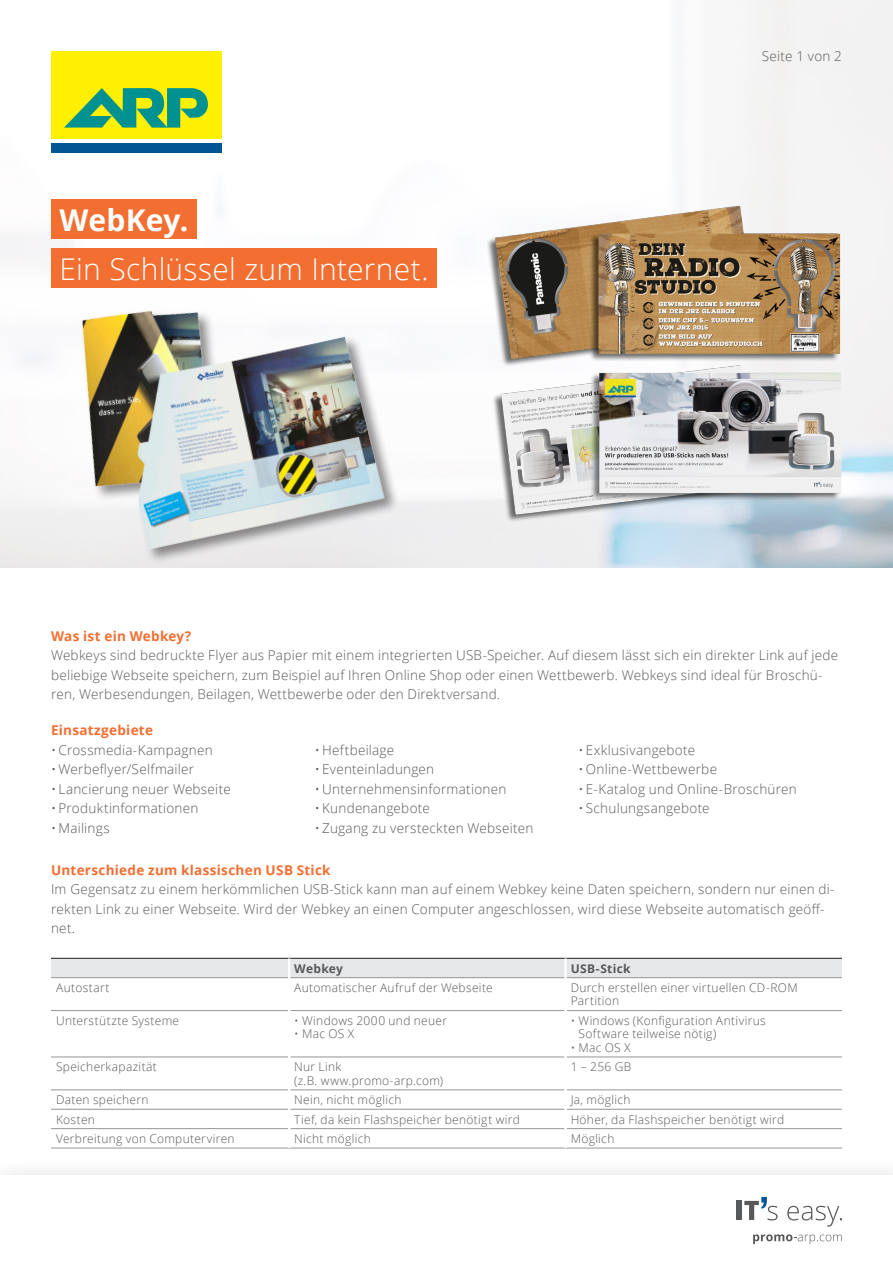
<style>
.page{position:relative;width:893px;height:1263px;background:#fff}
.page>*{position:absolute;margin:0;border:0;box-sizing:border-box;transform-origin:0 0}
.Titel_25_33{font:300 30px "Open Sans";letter-spacing:.005em;color:#fff}
.Titel_25_33-2{font:700 30px "Open Sans";letter-spacing:.005em;color:#fff}
.GT_9_13{font:300 13.5px/19.5px "Open Sans";letter-spacing:.02em;color:#57585a}
.GT_9_13-2{font:700 13.5px "Open Sans";letter-spacing:.02em;color:#f36e31}
.Tabellen{font:300 12px/13.5px "Open Sans";letter-spacing:.025em;color:#57585a}
.Tabellen-2{font:700 12px "Open Sans";letter-spacing:.025em;color:#57585a}
</style>
<div class="page">
<div style="left:0;top:1159px;width:893px;height:104px;background:#f9f9f9"></div>
<div style="left:0;top:1175px;width:893px;height:88px;background:#fff"></div>
<svg style="left:753px;top:1234px;width:89px;height:10px"></svg>
<div style="left:736px;top:1201px;width:6px;height:19px;background:#57585a"></div>
<svg style="left:787px;top:1206px;width:55px;height:20px"></svg>
<svg style="left:744px;top:1197px;width:34px;height:23px"></svg>
<img style="left:0;top:0;width:893px;height:567px">
<div style="left:51px;top:144px;width:170px;height:9px;background:#005595"></div>
<div style="left:51px;top:51px;width:170px;height:87px;background:#fff101"></div>
<svg style="left:64px;top:88px;width:144px;height:40px"></svg>
<img style="left:480px;top:141px;width:366px;height:408px">
<div style="left:80px;top:308px;width:320px;height:256px;background:#231f20;opacity:.5"></div>
<img style="left:57px;top:288px;width:334px;height:280px">
<div style="left:51px;top:199px;width:146px;height:40px;background:#f36e31"></div>
<div style="left:51px;top:248px;width:386px;height:40px;background:#f36e31"></div>
<div style="left:51px;top:959px;width:791px;height:18px;background:#e6e7e9"></div>
<hr style="left:51px;top:977px;width:237px;height:1px;background:#939598">
<hr style="left:290px;top:977px;width:274px;height:1px;background:#939598">
<hr style="left:567px;top:977px;width:275px;height:1px;background:#939598">
<hr style="left:51px;top:1010px;width:237px;height:1px;background:#939598">
<hr style="left:290px;top:1010px;width:274px;height:1px;background:#939598">
<hr style="left:567px;top:1010px;width:275px;height:1px;background:#939598">
<hr style="left:51px;top:1056px;width:237px;height:1px;background:#939598">
<hr style="left:290px;top:1056px;width:274px;height:1px;background:#939598">
<hr style="left:567px;top:1056px;width:275px;height:1px;background:#939598">
<hr style="left:51px;top:1089px;width:237px;height:1px;background:#939598">
<hr style="left:290px;top:1089px;width:274px;height:1px;background:#939598">
<hr style="left:567px;top:1089px;width:275px;height:1px;background:#939598">
<hr style="left:51px;top:1109px;width:237px;height:1px;background:#939598">
<hr style="left:290px;top:1109px;width:274px;height:1px;background:#939598">
<hr style="left:567px;top:1109px;width:275px;height:1px;background:#939598">
<hr style="left:51px;top:1128px;width:237px;height:1px;background:#939598">
<hr style="left:290px;top:1128px;width:274px;height:1px;background:#939598">
<hr style="left:567px;top:1128px;width:275px;height:1px;background:#939598">
<hr style="left:51px;top:958px;width:238px;height:1px;background:#231f20">
<hr style="left:289px;top:958px;width:277px;height:1px;background:#231f20">
<hr style="left:566px;top:958px;width:276px;height:1px;background:#231f20">
<hr style="left:51px;top:1148px;width:238px;height:1px;background:#939598">
<hr style="left:289px;top:1148px;width:277px;height:1px;background:#939598">
<hr style="left:566px;top:1148px;width:276px;height:1px;background:#939598">
<hr style="left:564px;top:958px;width:3px;height:20px;background:#fff">
<hr style="left:288px;top:958px;width:2px;height:20px;background:#fff">
<p class="Titel_25_33-2" style="left:60px;top:199px;width:130px">WebKey.</p>
<p class="Titel_25_33" style="left:60px;top:248px;width:370px">Ein Schlüssel zum Internet.</p>
<p class="GT_9_13" style="left:762px;top:46px;width:82px">Seite 1 von 2</p>
<p class="GT_9_13-2" style="left:51px;top:626px;width:142px">Was ist ein Webkey?</p>
<p class="GT_9_13" style="left:51px;top:645px;width:789px">Webkeys sind bedruckte Flyer aus Papier mit einem integrierten USB-Speicher. Auf diesem lässt sich ein direkter Link auf jede beliebige Webseite speichern, zum Beispiel auf Ihren Online Shop oder einen Wettbewerb. Webkeys sind ideal für Broschü&shy;ren, Werbesendungen, Beilagen, Wettbewerbe oder den Direktversand.</p>
<p class="GT_9_13-2" style="left:51px;top:721px;width:104px">Einsatzgebiete</p>
<p class="GT_9_13" style="left:51px;top:740px;width:163px">• Crossmedia-Kampagnen</p>
<p class="GT_9_13" style="left:51px;top:759px;width:145px">• Werbeflyer/Selfmailer</p>
<p class="GT_9_13" style="left:51px;top:779px;width:181px">• Lancierung neuer Webseite</p>
<p class="GT_9_13" style="left:51px;top:798px;width:149px">• Produktinformationen</p>
<p class="GT_9_13" style="left:51px;top:818px;width:60px">• Mailings</p>
<p class="GT_9_13" style="left:315px;top:740px;width:81px">• Heftbeilage</p>
<p class="GT_9_13" style="left:315px;top:759px;width:121px">• Eventeinladungen</p>
<p class="GT_9_13" style="left:315px;top:779px;width:193px">• Unternehmensinformationen</p>
<p class="GT_9_13" style="left:315px;top:798px;width:117px">• Kundenangebote</p>
<p class="GT_9_13" style="left:315px;top:818px;width:220px">• Zugang zu versteckten Webseiten</p>
<p class="GT_9_13" style="left:578px;top:740px;width:118px">• Exklusivangebote</p>
<p class="GT_9_13" style="left:578px;top:759px;width:140px">• Online-Wettbewerbe</p>
<p class="GT_9_13" style="left:578px;top:779px;width:220px">• E-Katalog und Online-Broschüren</p>
<p class="GT_9_13" style="left:578px;top:798px;width:133px">• Schulungsangebote</p>
<p class="GT_9_13-2" style="left:51px;top:860px;width:281px">Unterschiede zum klassischen USB Stick</p>
<p class="GT_9_13" style="left:51px;top:879px;width:785px">Im Gegensatz zu einem herkömmlichen USB-Stick kann man auf einem Webkey keine Daten speichern, sondern nur einen di&shy;rekten Link zu einer Webseite. Wird der Webkey an einen Computer angeschlossen, wird diese Webseite automatisch geöff&shy;net.</p>
<p class="Tabellen-2" style="left:294px;top:960px;width:50px">Webkey</p>
<p class="Tabellen-2" style="left:571px;top:960px;width:61px">USB-Stick</p>
<p class="Tabellen" style="left:56px;top:980px;width:55px">Autostart</p>
<p class="Tabellen" style="left:294px;top:980px;width:200px">Automatischer Aufruf der Webseite</p>
<p class="Tabellen" style="left:571px;top:980px;width:229px">Durch erstellen einer virtuellen CD-ROM<br>Partition</p>
<p class="Tabellen" style="left:56px;top:1013px;width:125px">Unterstützte Systeme</p>
<p class="Tabellen" style="left:294px;top:1013px;width:154px">• Windows 2000 und neuer</p>
<p class="Tabellen" style="left:294px;top:1027px;width:61px">• Mac OS X</p>
<p class="Tabellen" style="left:578px;top:1013px;width:189px;text-indent:-8px">• Windows (Konfiguration Antivirus<br>Software teilweise nötig)</p>
<p class="Tabellen" style="left:571px;top:1040px;width:61px">• Mac OS X</p>
<p class="Tabellen" style="left:56px;top:1060px;width:102px">Speicherkapazität</p>
<p class="Tabellen" style="left:294px;top:1060px;width:150px">Nur Link<br>(z.B. www.promo-arp.com)</p>
<p class="Tabellen" style="left:571px;top:1060px;width:62px">1 – 256 GB</p>
<p class="Tabellen" style="left:56px;top:1093px;width:94px">Daten speichern</p>
<p class="Tabellen" style="left:294px;top:1093px;width:109px">Nein, nicht möglich</p>
<p class="Tabellen" style="left:571px;top:1093px;width:61px">Ja, möglich</p>
<p class="Tabellen" style="left:56px;top:1112px;width:40px">Kosten</p>
<p class="Tabellen" style="left:294px;top:1112px;width:227px">Tief, da kein Flashspeicher benötigt wird</p>
<p class="Tabellen" style="left:571px;top:1112px;width:215px">Höher, da Flashspeicher benötigt wird</p>
<p class="Tabellen" style="left:56px;top:1131px;width:180px">Verbreitung von Computerviren</p>
<p class="Tabellen" style="left:294px;top:1131px;width:78px">Nicht möglich</p>
<p class="Tabellen" style="left:571px;top:1131px;width:45px">Möglich</p>
</div>
